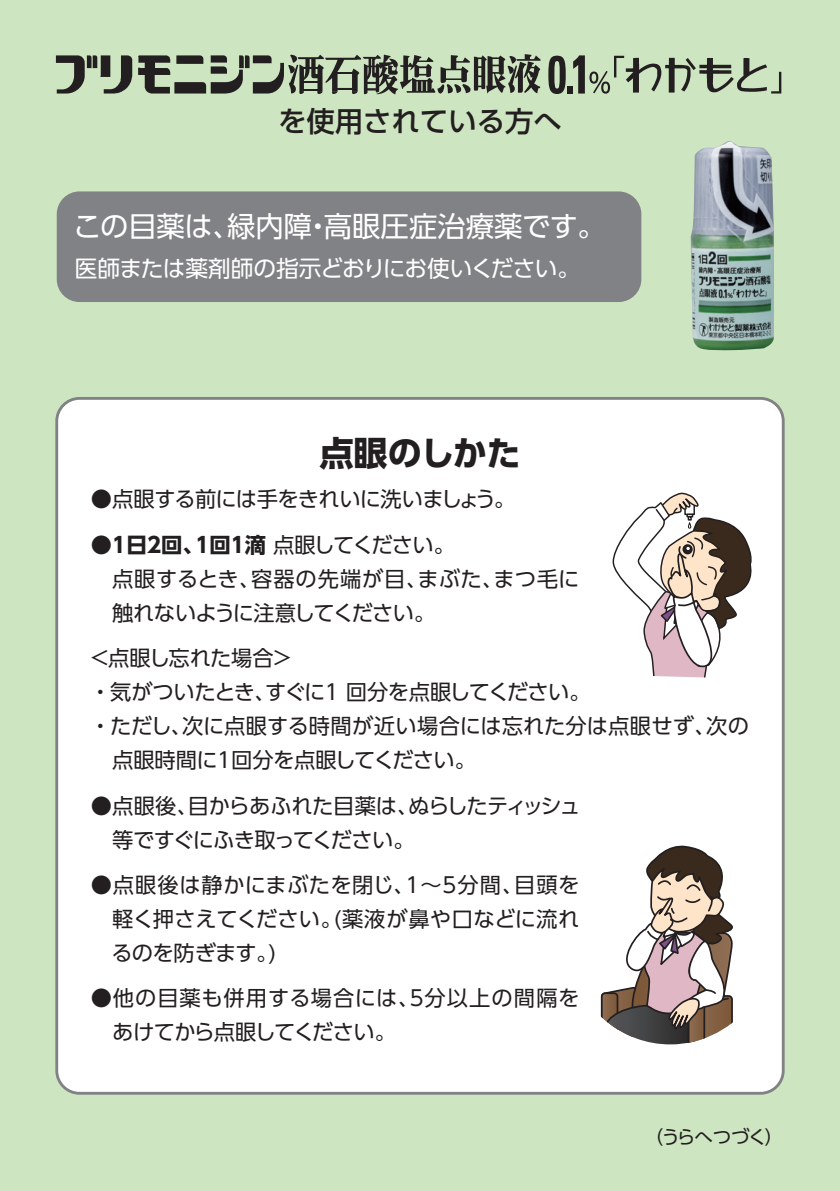
<style>
.page{position:relative;width:840px;height:1191px;background:#fff}
.page>*{position:absolute;margin:0;border:0;box-sizing:border-box;transform-origin:0 0}
.t1{font:700 34px "UD Shin Go Pro";letter-spacing:-.01em;color:#231f20}
.t2{font:28.4px "UD Shin Go Pro";color:#fff}
.t3{font:500 28.4px "UD Shin Go Pro";color:#231f20}
.t4{font:22.6px "UD Shin Go Pro";letter-spacing:-.03em;color:#fff}
.t5{font:21.2px/34px "UD Shin Go Pro";letter-spacing:-.015em;color:#231f20}
.t6{font:21.2px/34px "UD Shin Go Pro";letter-spacing:.005em;color:#231f20}
.t7{font:21.2px/34px "UD Shin Go Pro";letter-spacing:-.035em;color:#231f20}
.t8{font:18.4px "UD Shin Go Pro";letter-spacing:-.045em;color:#231f20}
.s1{font-weight:700}
</style>
<div class="page">
<div style="left:0;top:0;width:839px;height:1191px;background:#cde5c1"></div>
<div style="left:57px;top:398px;width:725px;height:695px;background:#fff;border-radius:23px"></div>
<div style="left:55px;top:397px;width:729px;height:697px;border:3px solid #808285;border-radius:23px"></div>
<img style="left:690px;top:141px;width:83px;height:210px">
<div style="left:57px;top:191px;width:584px;height:111px;background:#808285;border-radius:23px"></div>
<svg style="left:612px;top:493px;width:140px;height:185px"></svg>
<svg style="left:600px;top:845px;width:133px;height:199px"></svg>
<svg style="left:56px;top:55px;width:76px;height:38px"></svg>
<svg style="left:548px;top:55px;width:232px;height:39px"></svg>
<svg style="left:138px;top:54px;width:402px;height:40px"></svg>
<h2 class="t3" style="left:278px;top:98px;width:285px">を使用されている方へ</h2>
<h2 class="t2" style="left:73px;top:203px;width:534px">この目薬は、緑内障・高眼圧症治療薬です。</h2>
<p class="t4" style="left:75px;top:250px;width:506px">医師または薬剤師の指示どおりにお使いください。</p>
<h1 class="t1" style="left:319px;top:425px;width:202px">点眼のしかた</h1>
<p class="t5" style="left:91px;top:481px;width:426px">●点眼する前には手をきれいに洗いましょう。</p>
<p class="t5" style="left:112px;top:527px;width:468px;text-indent:-21px">●<span class="s1">1日2回、1回1滴</span> 点眼してください。<br>点眼するとき、容器の先端が目、まぶた、まつ毛に触れないように注意してください。</p>
<p class="t5" style="left:89px;top:640px;width:205px">＜点眼し忘れた場合＞</p>
<p class="t5" style="left:90px;top:674px;width:502px">・気がついたとき、すぐに1 回分を点眼してください。</p>
<p class="t6" style="left:90px;top:708px;width:660px">・ただし、次に点眼する時間が近い場合には忘れた分は点眼せず、次の</p>
<p class="t5" style="left:112px;top:742px;width:365px">点眼時間に1回分を点眼してください。</p>
<p class="t7" style="left:112px;top:788px;width:470px;text-indent:-21px">●点眼後、目からあふれた目薬は、ぬらしたティッシュ等ですぐにふき取ってください。</p>
<p class="t5" style="left:111px;top:867px;width:469px;text-align:justify;text-indent:-21px">●点眼後は静かにまぶたを閉じ、1～5分間、目頭を軽く押さえてください。(薬液が鼻や口などに流れるのを防ぎます。)</p>
<p class="t6" style="left:112px;top:980px;width:468px;text-indent:-21px">●他の目薬も併用する場合には、５分以上の間隔をあけてから点眼してください。</p>
<p class="t8" style="left:644px;top:1121px;width:140px">（うらへつづく）</p>
</div>
